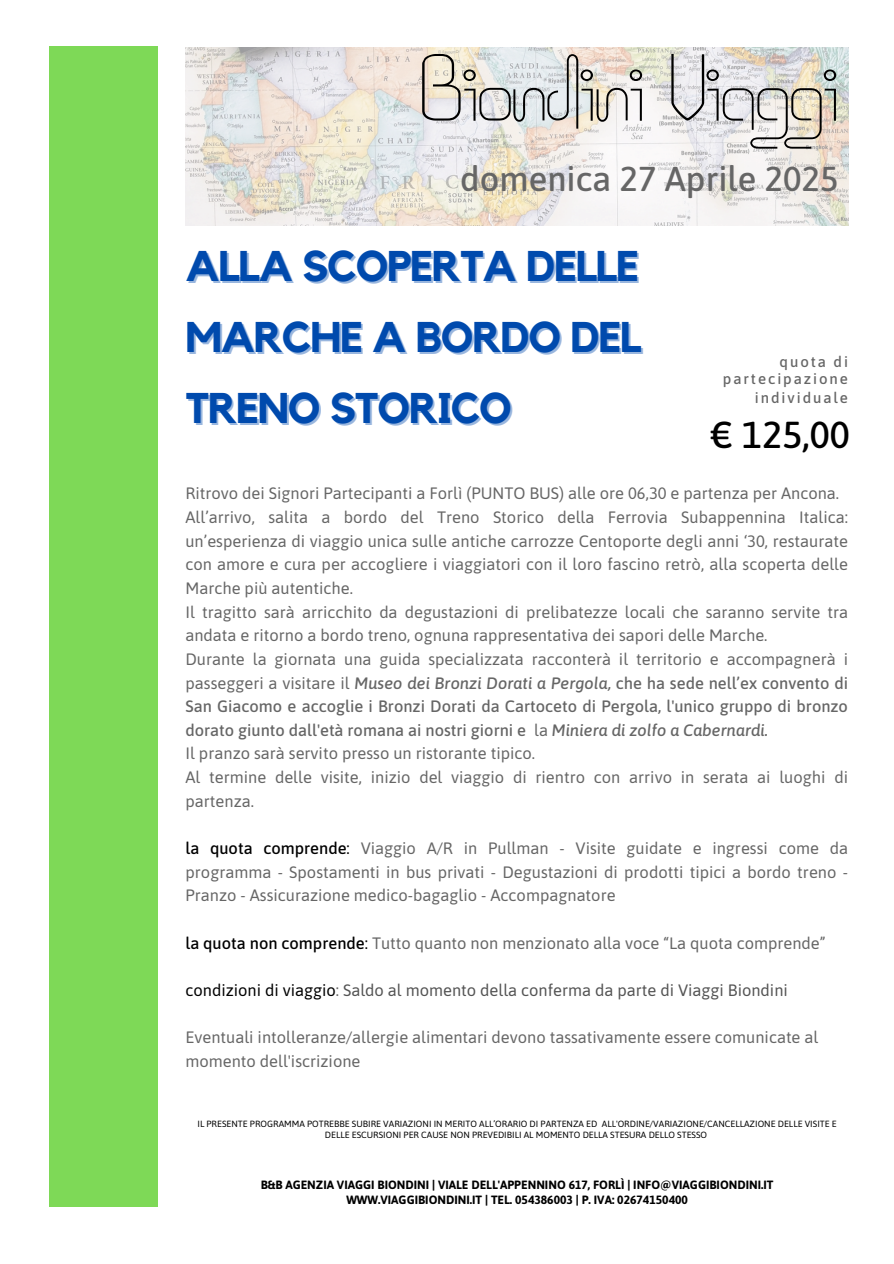
<style>
.page{position:relative;width:894px;height:1264px;background:#fff}
.page>*{position:absolute;margin:0;border:0;box-sizing:border-box;transform-origin:0 0}
.t1{font:84.75px "Icklips";color:#000}
.t2{font:700 42.75px "Kollektif";letter-spacing:-.03em;color:#004aad}
.t3{font:500 37.5px "Asap";color:#000}
.t4{font:500 34.5px "Asap";color:#666}
.t5{font:16.5px/23.7px "Asap";color:#666}
.t6{font:16.5px "Asap";color:#545454}
.t7{font:500 15px/16.8px "Asap";letter-spacing:.13em;color:#666;text-align:right}
.t8{font:700 12px/15px "Asap";color:#000;text-align:center}
.t9{font:9px/11.2px "Asap";color:#000;text-align:center}
.s1{font-weight:500;font-style:italic}
.s2{font-weight:500}
.s3{font-weight:500;color:#000}
.s4{color:#000}
.s5{color:#666}
</style>
<div class="page">
<img style="left:185px;top:47px;width:663px;height:178px">
<div style="left:50px;top:46px;width:108px;height:1160px;background:#7ed957"></div>
<h5 class="t1" style="left:420px;top:42px;width:420px">Biondini Viaggi</h5>
<h5 class="t4" style="left:460px;top:159px;width:379px">domenica 27 Aprile 2025</h5>
<p class="t2" style="left:185px;top:246px;width:455px">ALLA SCOPERTA DELLE</p>
<h3 class="t2" style="left:185px;top:317px;width:457px">MARCHE A BORDO DEL</h3>
<h4 class="t2" style="left:185px;top:388px;width:328px">TRENO STORICO</h4>
<h5 class="t7" style="left:722px;top:353px;width:127px">quota di partecipazione</h5>
<h5 class="t7" style="left:754px;top:389px;width:95px">individuale</h5>
<h5 class="t3" style="left:710px;top:413px;width:141px">€ 125,00</h5>
<h5 class="t5" style="left:185px;top:481px;width:664px">Ritrovo dei Signori Partecipanti a Forlì (PUNTO BUS) alle ore 06,30 e partenza per Ancona.<br>All’arrivo, salita a bordo del Treno Storico della Ferrovia Subappennina Italica: un’esperienza di viaggio unica sulle antiche carrozze Centoporte degli anni ‘30, restaurate con amore e cura per accogliere i viaggiatori con il loro fascino retrò, alla scoperta delle Marche più autentiche.<br>Il tragitto sarà arricchito da degustazioni di prelibatezze locali che saranno servite tra andata e ritorno a bordo treno, ognuna rappresentativa dei sapori delle Marche.<br>Durante la giornata una guida specializzata racconterà il territorio e accompagnerà i passeggeri a visitare il <span class="s1">Museo dei Bronzi Dorati a Pergola,</span> <span class="s2">che ha sede nell’ex convento di San Giacomo e accoglie i Bronzi Dorati da Cartoceto di Pergola, l'unico gruppo di bronzo dorato giunto dall'età romana ai nostri giorni e</span> la <span class="s1">Miniera di zolfo a Cabernardi.<br></span>Il pranzo sarà servito presso un ristorante tipico.<br>Al termine delle visite, inizio del viaggio di rientro con arrivo in serata ai luoghi di</h5>
<h5 class="t5" style="left:185px;top:789px;width:70px">partenza.</h5>
<h5 class="t5" style="left:185px;top:836px;width:664px;text-align:justify"><span class="s3">la quota comprende</span><span class="s4">:</span> Viaggio A/R in Pullman - Visite guidate e ingressi come da programma - Spostamenti in bus privati - Degustazioni di prodotti tipici a bordo treno - Pranzo - Assicurazione medico-bagaglio - Accompagnatore</h5>
<h5 class="t5" style="left:185px;top:930px;width:641px"><span class="s3">la quota non comprende</span><span class="s4">:</span> Tutto quanto non menzionato alla voce “La quota comprende”</h5>
<h5 class="t6" style="left:185px;top:980px;width:603px"><span class="s4">condizioni di viaggio</span><span class="s5">:</span> Saldo al momento della conferma da parte di Viaggi Biondini</h5>
<h5 class="t5" style="left:185px;top:1025px;width:634px">Eventuali intolleranze/allergie alimentari devono tassativamente essere comunicate al momento dell'iscrizione</h5>
<h6 class="t9" style="left:197px;top:1118px;width:640px">IL PRESENTE PROGRAMMA POTREBBE SUBIRE VARIAZIONI IN MERITO ALL’ORARIO DI PARTENZA ED ALL'ORDINE/VARIAZIONE/CANCELLAZIONE DELLE VISITE E<br>DELLE ESCURSIONI PER CAUSE NON PREVEDIBILI AL MOMENTO DELLA STESURA DELLO STESSO</h6>
<p class="t8" style="left:261px;top:1176px;width:514px">B&amp;B AGENZIA VIAGGI BIONDINI | VIALE DELL'APPENNINO 617, FORLÌ | INFO@VIAGGIBIONDINI.IT<br>WWW.VIAGGIBIONDINI.IT | TEL. 054386003 | P. IVA: 02674150400</p>
</div>
